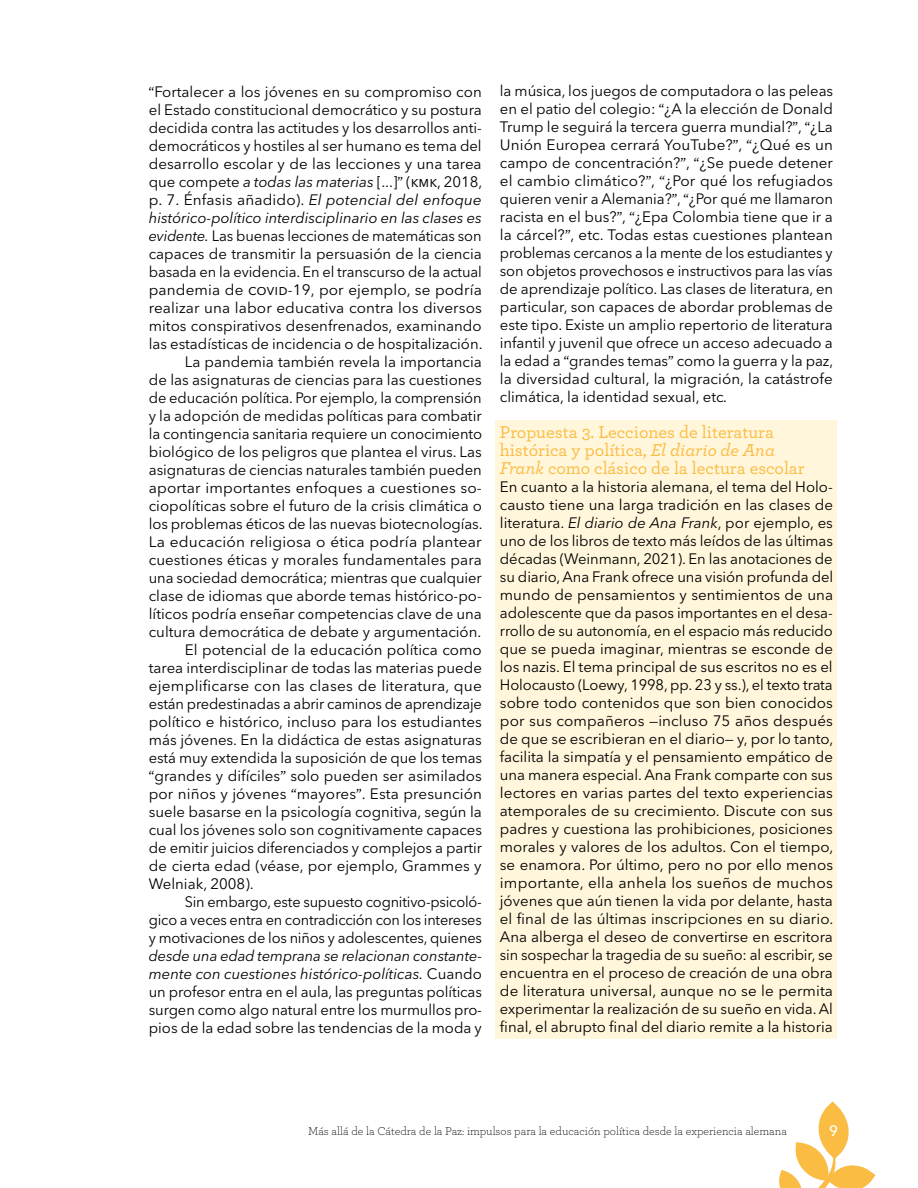
<style>
.page{position:relative;width:918px;height:1188px;background:#fff}
.page>*{position:absolute;margin:0;border:0;box-sizing:border-box;transform-origin:0 0}
.t1{font:500 18px/18px "Archer";color:#fbbc43}
.t2{font:15px/18px "Avenir Next LT Pro";color:#000;text-align:justify}
.t3{font:italic 15px "Avenir Next LT Pro";color:#000}
.t4{font:500 15px "Avenir Next LT Pro";color:#fff}
.t5{font:300 12px "Archer";color:#000}
.s1{font-family:"Archer"}
.s2{font-style:italic}
.s3{font-style:normal}
</style>
<div class="page">
<svg style="left:779px;top:1101px;width:96px;height:87px"></svg>
<div style="left:496px;top:421px;width:341px;height:618px;background:#fff6db"></div>
<p class="t2" style="left:149px;top:83px;width:335px"><span class="s1">“</span>Fortalecer a los jóvenes en su compromiso con</p>
<p class="t2" style="left:149px;top:101px;width:335px">el Estado constitucional democrático y su postura</p>
<p class="t2" style="left:149px;top:119px;width:335px">decidida contra las actitudes y los desarrollos anti-</p>
<p class="t2" style="left:149px;top:137px;width:334px">democráticos y hostiles al ser humano es tema del</p>
<p class="t2" style="left:149px;top:155px;width:334px">desarrollo escolar y de las lecciones y una tarea</p>
<p class="t2" style="left:149px;top:173px;width:335px">que compete <span class="s2">a todas las materias</span> [...]<span class="s1">”</span> (KMK, 2018,</p>
<p class="t3" style="left:149px;top:191px;width:335px"><span class="s3">p. 7. Énfasis añadido).</span> El potencial del enfoque</p>
<p class="t3" style="left:149px;top:209px;width:334px">histórico-político interdisciplinario en las clases es</p>
<p class="t2" style="left:149px;top:227px;width:334px"><span class="s2">evidente.</span> Las buenas lecciones de matemáticas son</p>
<p class="t2" style="left:149px;top:245px;width:335px">capaces de transmitir la persuasión de la ciencia</p>
<p class="t2" style="left:149px;top:263px;width:335px">basada en la evidencia. En el transcurso de la actual</p>
<p class="t2" style="left:149px;top:281px;width:335px">pandemia de COVID-19, por ejemplo, se podría</p>
<p class="t2" style="left:149px;top:299px;width:335px">realizar una labor educativa contra los diversos</p>
<p class="t2" style="left:149px;top:317px;width:334px">mitos conspirativos desenfrenados, examinando</p>
<p class="t2" style="left:149px;top:335px;width:335px">las estadísticas de incidencia o de hospitalización.</p>
<p class="t2" style="left:185px;top:353px;width:299px">La pandemia también revela la importancia</p>
<p class="t2" style="left:149px;top:371px;width:335px">de las asignaturas de ciencias para las cuestiones</p>
<p class="t2" style="left:149px;top:389px;width:334px">de educación política. Por ejemplo, la comprensión</p>
<p class="t2" style="left:149px;top:407px;width:335px">y la adopción de medidas políticas para combatir</p>
<p class="t2" style="left:149px;top:425px;width:335px">la contingencia sanitaria requiere un conocimiento</p>
<p class="t2" style="left:149px;top:443px;width:335px">biológico de los peligros que plantea el virus. Las</p>
<p class="t2" style="left:149px;top:461px;width:334px">asignaturas de ciencias naturales también pueden</p>
<p class="t2" style="left:149px;top:479px;width:335px">aportar importantes enfoques a cuestiones so-</p>
<p class="t2" style="left:149px;top:497px;width:335px">ciopolíticas sobre el futuro de la crisis climática o</p>
<p class="t2" style="left:149px;top:515px;width:335px">los problemas éticos de las nuevas biotecnologías.</p>
<p class="t2" style="left:149px;top:533px;width:334px">La educación religiosa o ética podría plantear</p>
<p class="t2" style="left:149px;top:551px;width:334px">cuestiones éticas y morales fundamentales para</p>
<p class="t2" style="left:149px;top:569px;width:335px">una sociedad democrática; mientras que cualquier</p>
<p class="t2" style="left:149px;top:587px;width:335px">clase de idiomas que aborde temas histórico-po-</p>
<p class="t2" style="left:149px;top:605px;width:335px">líticos podría enseñar competencias clave de una</p>
<p class="t2" style="left:149px;top:623px;width:334px">cultura democrática de debate y argumentación.</p>
<p class="t2" style="left:185px;top:641px;width:299px">El potencial de la educación política como</p>
<p class="t2" style="left:149px;top:659px;width:335px">tarea interdisciplinar de todas las materias puede</p>
<p class="t2" style="left:149px;top:677px;width:335px">ejemplificarse con las clases de literatura, que</p>
<p class="t2" style="left:149px;top:695px;width:335px">están predestinadas a abrir caminos de aprendizaje</p>
<p class="t2" style="left:149px;top:713px;width:335px">político e histórico, incluso para los estudiantes</p>
<p class="t2" style="left:149px;top:731px;width:335px">más jóvenes. En la didáctica de estas asignaturas</p>
<p class="t2" style="left:149px;top:749px;width:335px">está muy extendida la suposición de que los temas</p>
<p class="t2" style="left:149px;top:767px;width:335px"><span class="s1">“</span>grandes y difíciles<span class="s1">”</span> solo pueden ser asimilados</p>
<p class="t2" style="left:149px;top:785px;width:335px">por niños y jóvenes <span class="s1">“</span>mayores<span class="s1">”</span>. Esta presunción</p>
<p class="t2" style="left:149px;top:803px;width:335px">suele basarse en la psicología cognitiva, según la</p>
<p class="t2" style="left:149px;top:821px;width:335px">cual los jóvenes solo son cognitivamente capaces</p>
<p class="t2" style="left:149px;top:839px;width:335px">de emitir juicios diferenciados y complejos a partir</p>
<p class="t2" style="left:149px;top:857px;width:334px">de cierta edad (véase, por ejemplo, Grammes y</p>
<p class="t2" style="left:149px;top:875px;width:106px">Welniak, 2008).</p>
<p class="t2" style="left:185px;top:893px;width:299px">Sin embargo, este supuesto cognitivo-psicoló-</p>
<p class="t2" style="left:149px;top:911px;width:335px">gico a veces entra en contradicción con los intereses</p>
<p class="t2" style="left:149px;top:929px;width:335px">y motivaciones de los niños y adolescentes, quienes</p>
<p class="t2" style="left:149px;top:947px;width:335px"><span class="s2">desde una edad temprana se relacionan constante&shy;mente con cuestiones histórico-políticas.</span> Cuando un profesor entra en el aula, las preguntas políticas surgen como algo natural entre los murmullos pro&shy;pios de la edad sobre las tendencias de la moda y</p>
<p class="t2" style="left:500px;top:82px;width:335px">la música, los juegos de computadora o las peleas en el patio del colegio: <span class="s1">“</span>¿A la elección de Donald Trump le seguirá la tercera guerra mundial?<span class="s1">”</span>, <span class="s1">“</span>¿La Unión Europea cerrará YouTube?<span class="s1">”</span>, <span class="s1">“</span>¿Qué es un campo de concentración?<span class="s1">”</span>, <span class="s1">“</span>¿Se puede detener el cambio climático?<span class="s1">”</span>, <span class="s1">“</span>¿Por qué los refugiados quieren venir a Alemania?<span class="s1">”</span>, <span class="s1">“</span>¿Por qué me llamaron racista en el bus?<span class="s1">”</span>, <span class="s1">“</span>¿Epa Colombia tiene que ir a la cárcel?<span class="s1">”</span>, etc. Todas estas cuestiones plantean problemas cercanos a la mente de los estudiantes y son objetos provechosos e instructivos para las vías de aprendizaje político. Las clases de literatura, en particular, son capaces de abordar problemas de este tipo. Existe un amplio repertorio de literatura infantil y juvenil que ofrece un acceso adecuado a la edad a <span class="s1">“</span>grandes temas<span class="s1">”</span> como la guerra y la paz, la diversidad cultural, la migración, la catástrofe climática, la identidad sexual, etc<span class="s2">.</span></p>
<p class="t1" style="left:500px;top:422px;width:306px">Propuesta 3. Lecciones de literatura histórica y política, <span class="s2">El diario de Ana<br>Frank</span> como clásico de la lectura escolar</p>
<p class="t2" style="left:500px;top:478px;width:335px">En cuanto a la historia alemana, el tema del Holo&shy;causto tiene una larga tradición en las clases de literatura. <span class="s2">El diario de Ana Frank</span>, por ejemplo, es uno de los libros de texto más leídos de las últimas décadas (Weinmann, 2021). En las anotaciones de su diario, Ana Frank ofrece una visión profunda del mundo de pensamientos y sentimientos de una adolescente que da pasos importantes en el desa&shy;rrollo de su autonomía, en el espacio más reducido que se pueda imaginar, mientras se esconde de los nazis. El tema principal de sus escritos no es el Holocausto (Loewy, 1998, pp. 23 y ss.), el texto trata sobre todo contenidos que son bien conocidos por sus compañeros —incluso 75 años después de que se escribieran en el diario— y, por lo tanto, facilita la simpatía y el pensamiento empático de una manera especial. Ana Frank comparte con sus lectores en varias partes del texto experiencias atemporales de su crecimiento. Discute con sus padres y cuestiona las prohibiciones, posiciones morales y valores de los adultos. Con el tiempo, se enamora. Por último, pero no por ello menos importante, ella anhela los sueños de muchos jóvenes que aún tienen la vida por delante, hasta el final de las últimas inscripciones en su diario.<br>Ana alberga el deseo de convertirse en escritora sin sospechar la tragedia de su sueño: al escribir, se encuentra en el proceso de creación de una obra de literatura universal, aunque no se le permita experimentar la realización de su sueño en vida. Al final, el abrupto final del diario remite a la historia</p>
<p class="t5" style="left:308px;top:1123px;width:480px">Más allá de la Cátedra de la Paz: impulsos para la educación política desde la experiencia alemana</p>
<p class="t4" style="left:829px;top:1121px;width:10px">9</p>
</div>
